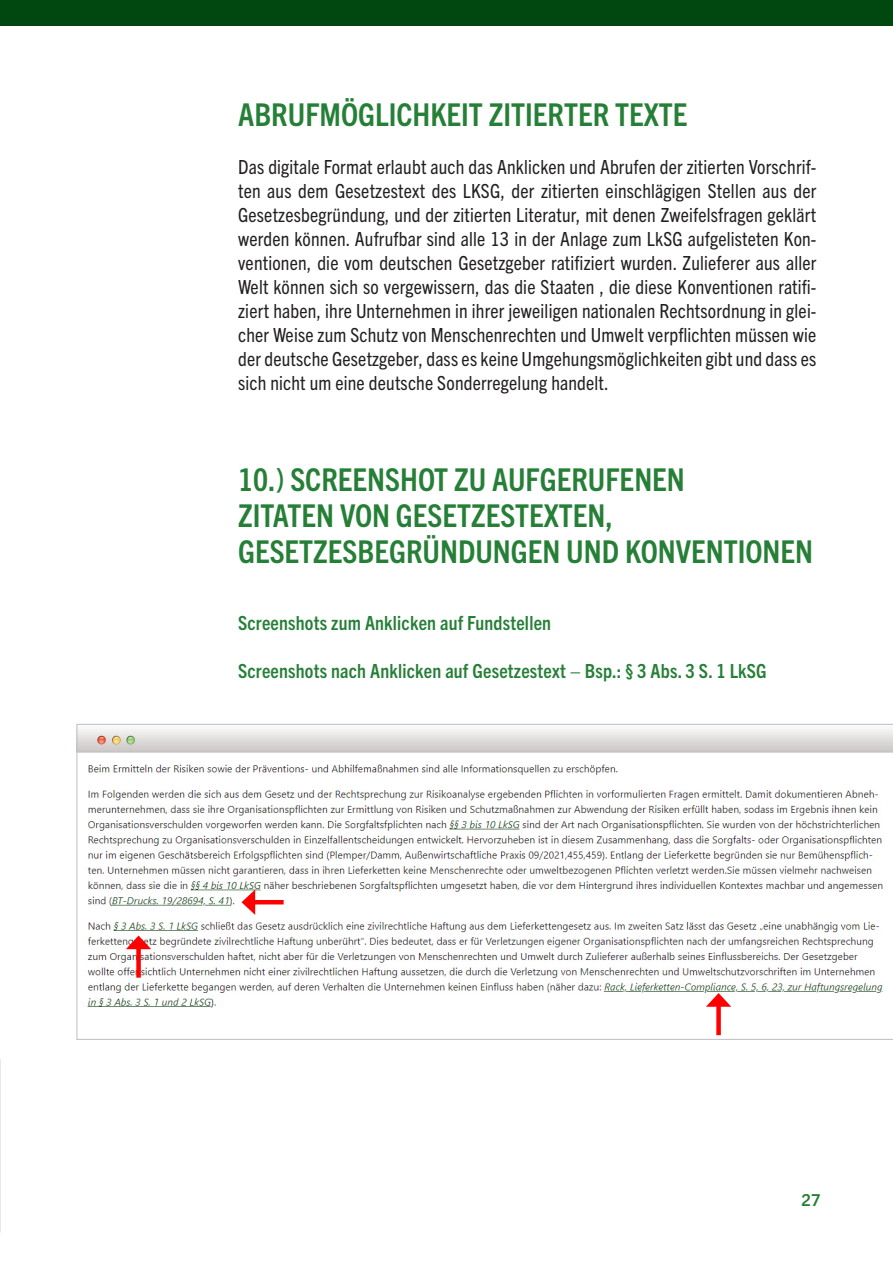
<style>
.page{position:relative;width:893px;height:1263px;background:#fff}
.page>*{position:absolute;margin:0;border:0;box-sizing:border-box;transform-origin:0 0}
.Fließtext{font:700 condensed 31.5px/36px "Trade Gothic Next LT Pro";color:#267f37}
.Fließtext-2{font:condensed 19.5px/24px "Trade Gothic Next LT Pro";letter-spacing:.01em;color:#231f20;text-align:justify}
.Grafik_headine{font:700 condensed 19.5px "Trade Gothic Next LT Pro";letter-spacing:.01em;color:#267f37}
.t1{font:700 16.5px "Trade Gothic Next LT Pro";color:#267f37}
</style>
<div class="page">
<div style="left:0;top:0;width:893px;height:26px;background:#004710"></div>
<svg style="left:77px;top:724px;width:816px;height:28px"></svg>
<img style="left:77px;top:752px;width:816px;height:288px">
<hr style="left:250px;top:900px;width:34px;height:4px;background:#f00">
<svg style="left:242px;top:889px;width:13px;height:26px"></svg>
<div style="left:716px;top:1002px;width:5px;height:33px;background:#f00"></div>
<svg style="left:706px;top:993px;width:25px;height:14px"></svg>
<div style="left:136px;top:944px;width:5px;height:34px;background:#f00"></div>
<svg style="left:126px;top:935px;width:25px;height:14px"></svg>
<svg style="left:0;top:1059px;width:1px;height:173px"></svg>
<p class="Fließtext" style="left:238px;top:95px;width:451px">ABRUFMÖGLICHKEIT ZITIERTER TEXTE</p>
<p class="Fließtext-2" style="left:238px;top:154px;width:580px">Das digitale Format erlaubt auch das Anklicken und Abrufen der zitierten Vorschrif&shy;ten aus dem Gesetzestext des LKSG, der zitierten einschlägigen Stellen aus der Gesetzesbegründung, und der zitierten Literatur, mit denen Zweifelsfragen geklärt werden können. Aufrufbar sind alle 13 in der Anlage zum LkSG aufgelisteten Kon&shy;ventionen, die vom deutschen Gesetzgeber ratifiziert wurden. Zulieferer aus aller Welt können sich so vergewissern, das die Staaten , die diese Konventionen ratifi&shy;ziert haben, ihre Unternehmen in ihrer jeweiligen nationalen Rechtsordnung in glei&shy;cher Weise zum Schutz von Menschenrechten und Umwelt verpflichten müssen wie der deutsche Gesetzgeber, dass es keine Umgehungsmöglichkeiten gibt und dass es sich nicht um eine deutsche Sonderregelung handelt.</p>
<h1 class="Fließtext" style="left:238px;top:460px;width:576px">10.) SCREENSHOT ZU AUFGERUFENEN<br>ZITATEN VON GESETZESTEXTEN,<br>GESETZESBEGRÜNDUNGEN UND KONVENTIONEN</h1>
<p class="Grafik_headine" style="left:238px;top:610px;width:314px">Screenshots zum Anklicken auf Fundstellen</p>
<p class="Grafik_headine" style="left:238px;top:658px;width:530px">Screenshots nach Anklicken auf Gesetzestext – Bsp.: § 3 Abs. 3 S. 1 LkSG</p>
<p class="t1" style="left:802px;top:1188px;width:21px">27</p>
</div>
